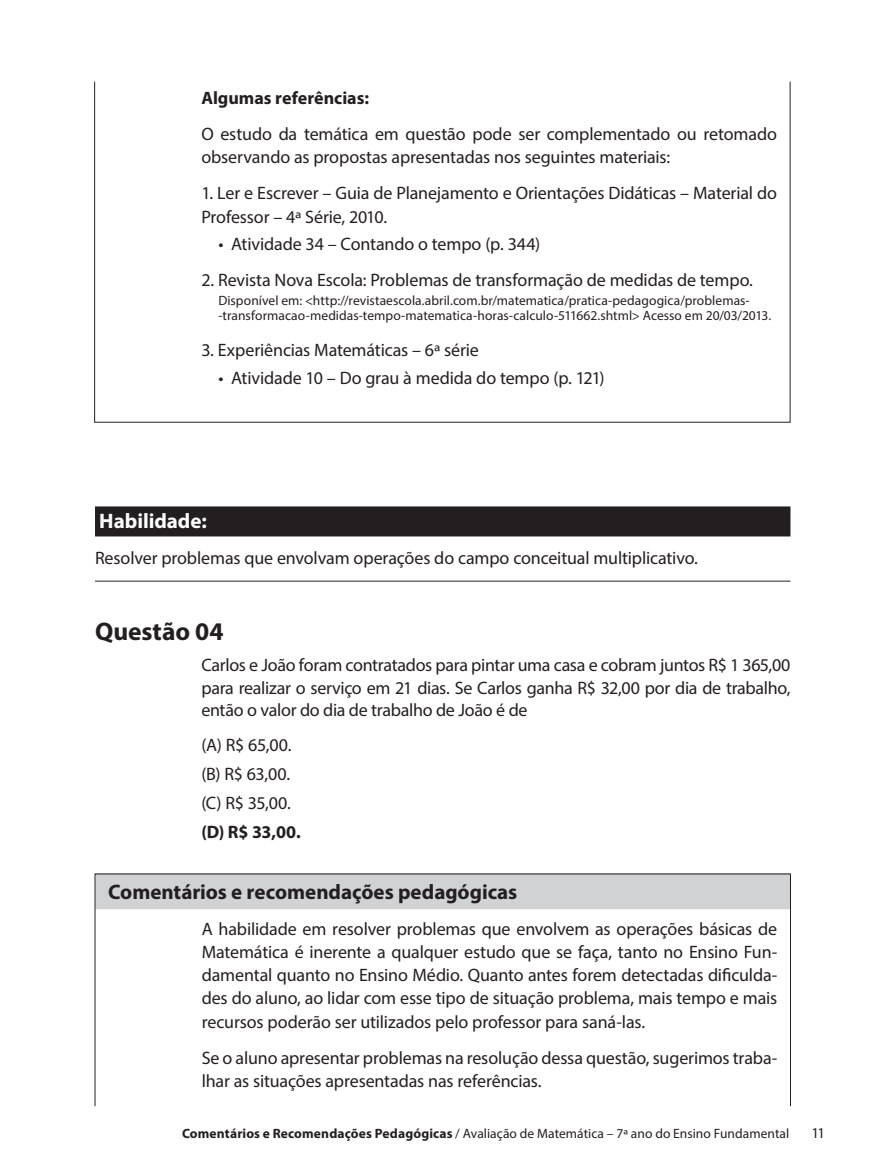
<style>
.page{position:relative;width:872px;height:1170px;background:#fff}
.page>*{position:absolute;margin:0;border:0;box-sizing:border-box;transform-origin:0 0}
.t1{font:700 25.5px "Myriad Pro";color:#231f20}
.t2{font:700 21px "Myriad Pro";color:#231f20}
.t3{font:700 21px "Myriad Pro";color:#fff}
.t4{font:18px/23.2px "Myriad Pro";letter-spacing:-.01em;color:#231f20}
.t5{font:700 18px "Myriad Pro";color:#231f20}
.t6{font:15px "Myriad Pro";color:#231f20}
.t7{font:13.5px/15px "Myriad Pro";letter-spacing:.005em;color:#231f20}
.s1{font-weight:700}
</style>
<div class="page">
<div style="left:95px;top:506px;width:695px;height:30px;background:#231f20"></div>
<hr style="left:95px;top:580px;width:695px;height:1px;background:#231f20">
<div style="left:95px;top:873px;width:695px;height:36px;background:#d1d2d4"></div>
<p class="t5" style="left:201px;top:86px;width:169px">Algumas referências:</p>
<p class="t4" style="left:201px;top:122px;width:577px">O estudo da temática em questão pode ser complementado ou retomado observando as propostas apresentadas nos seguintes materiais:</p>
<p class="t4" style="left:201px;top:181px;width:577px">1. Ler e Escrever – Guia de Planejamento e Orientações Didáticas – Material do<br>Professor – 4ª Série, 2010.</p>
<p class="t4" style="left:218px;top:232px;width:323px">• Atividade 34 – Contando o tempo (p. 344)</p>
<p class="t4" style="left:201px;top:268px;width:553px">2. Revista Nova Escola: Problemas de transformação de medidas de tempo.</p>
<p class="t7" style="left:218px;top:293px;width:554px">Disponível em: &lt;http://revistaescola.abril.com.br/matematica/pratica-pedagogica/problemas--transformacao-medidas-tempo-matematica-horas-calculo-511662.shtml&gt; Acesso em 20/03/2013.</p>
<p class="t4" style="left:201px;top:338px;width:279px">3. Experiências Matemáticas – 6ª série</p>
<p class="t4" style="left:218px;top:366px;width:388px">• Atividade 10 – Do grau à medida do tempo (p. 121)</p>
<p class="t3" style="left:99px;top:507px;width:109px">Habilidade:</p>
<p class="t4" style="left:95px;top:545px;width:604px">Resolver problemas que envolvam operações do campo conceitual multiplicativo.</p>
<h1 class="t1" style="left:95px;top:614px;width:130px">Questão 04</h1>
<p class="t4" style="left:201px;top:653px;width:590px;line-height:22.5px;text-align:justify">Carlos e João foram contratados para pintar uma casa e cobram juntos R$ 1 365,00 para realizar o serviço em 21 dias. Se Carlos ganha R$ 32,00 por dia de trabalho, então o valor do dia de trabalho de João é de</p>
<p class="t4" style="left:201px;top:730px;width:92px;line-height:28.8px;text-align:justify">(A) R$ 65,00. (B) R$ 63,00. (C) R$ 35,00.</p>
<p class="t5" style="left:201px;top:820px;width:101px">(D) R$ 33,00.</p>
<p class="t2" style="left:108px;top:877px;width:410px">Comentários e recomendações pedagógicas</p>
<p class="t4" style="left:202px;top:916px;width:577px;text-align:justify">A habilidade em resolver problemas que envolvem as operações básicas de Matemática é inerente a qualquer estudo que se faça, tanto no Ensino Fun&shy;damental quanto no Ensino Médio. Quanto antes forem detectadas dificulda&shy;des do aluno, ao lidar com esse tipo de situação problema, mais tempo e mais recursos poderão ser utilizados pelo professor para saná-las.</p>
<p class="t4" style="left:202px;top:1045px;width:577px">Se o aluno apresentar problemas na resolução dessa questão, sugerimos traba&shy;lhar as situações apresentadas nas referências.</p>
<p class="t7" style="left:182px;top:1125px;width:609px"><span class="s1">Comentários e Recomendações Pedagógicas</span> / Avaliação de Matemática – 7ª ano do Ensino Fundamental</p>
<p class="t6" style="left:811px;top:1123px;width:15px">11</p>
</div>
